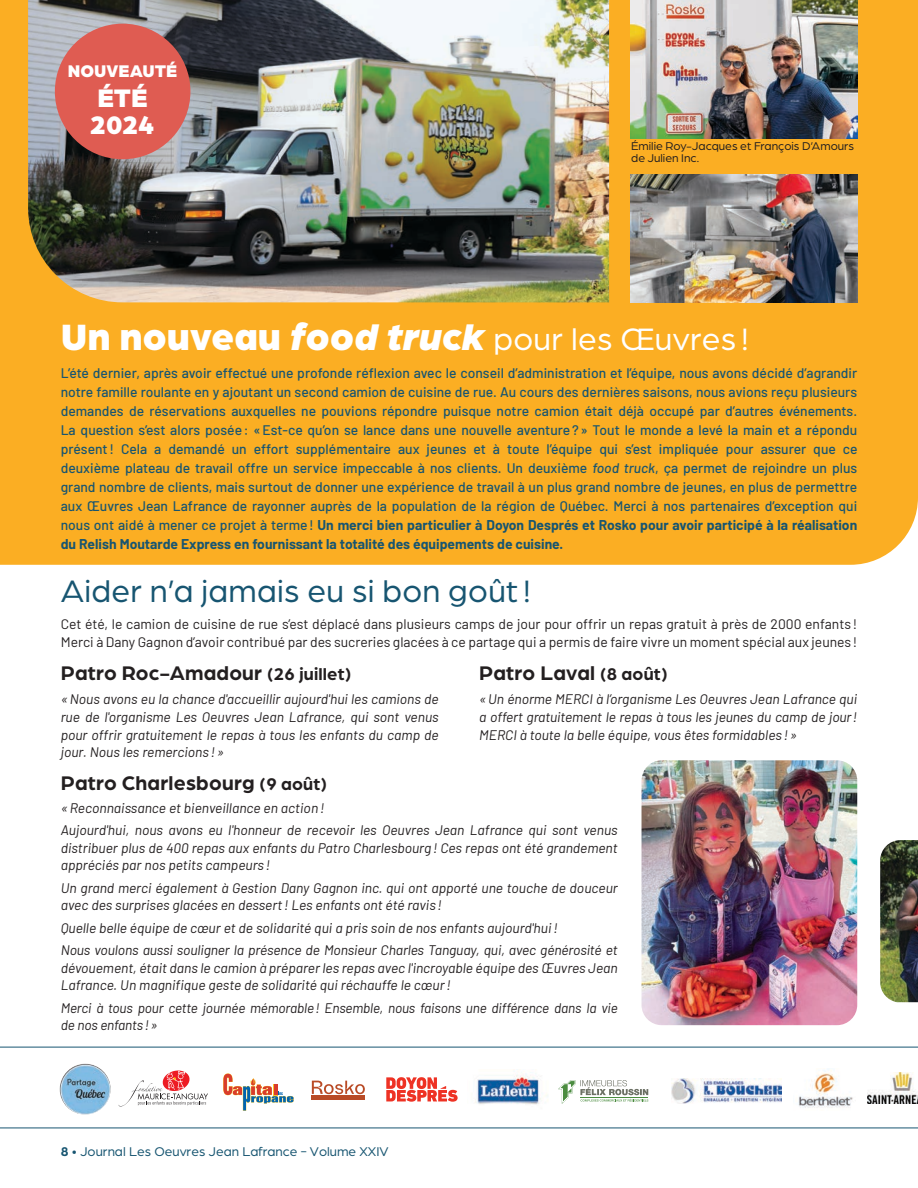
<style>
.page{position:relative;width:918px;height:1188px;background:#fff}
.page>*{position:absolute;margin:0;border:0;box-sizing:border-box;transform-origin:0 0}
.t1{font:33px "Arboria";letter-spacing:.01em;color:#fff}
.t2{font:33px "Arboria";letter-spacing:.01em;color:#175571}
.t3{font:900 27px/27px "Arboria";color:#fff}
.t4{font:700 21px "Arboria";letter-spacing:.01em;color:#231f20}
.t5{font:900 18px "Arboria";color:#fff}
.t6{font:italic 13.8px/17.7px "Barlow";color:#231f20}
.t7{font:500 13.8px/19px "Barlow";color:#175571;text-align:justify}
.t8{font:13.8px/18px "Barlow";color:#231f20}
.t9{font:13.5px "Arboria";color:#175571}
.t10{font:12px/12px "Arboria";color:#231f20}
.s1{font-weight:900;font-size:39px}
.s2{font-weight:900;font-style:italic;font-size:39px}
.s3{font-style:italic}
.s4{font-weight:700}
.s5{font-size:18px}
</style>
<div class="page">
<div style="left:0;top:0;width:918px;height:565px;background:#fbae23"></div>
<img style="left:28px;top:0;width:581px;height:302px">
<img style="left:631px;top:175px;width:226px;height:127px">
<img style="left:631px;top:0;width:226px;height:138px">
<div style="left:55px;top:24px;width:135px;height:135px;background:#df5c52;border-radius:50%"></div>
<svg style="left:0;top:1047px;width:918px;height:81px"></svg>
<img style="left:642px;top:760px;width:215px;height:265px">
<img style="left:880px;top:840px;width:38px;height:162px">
<svg style="left:557px;top:1080px;width:91px;height:24px"></svg>
<hr style="left:580px;top:1097px;width:68px;height:1px;background:#4b8c40">
<svg style="left:118px;top:1069px;width:90px;height:37px"></svg>
<img style="left:671px;top:1079px;width:110px;height:24px">
<img style="left:60px;top:1064px;width:51px;height:51px;border-radius:25px">
<img style="left:793px;top:1068px;width:62px;height:43px">
<svg style="left:386px;top:1077px;width:72px;height:25px"></svg>
<img style="left:468px;top:1069px;width:81px;height:43px">
<svg style="left:312px;top:1081px;width:53px;height:13px"></svg>
<div style="left:312px;top:1095px;width:53px;height:5px;background:#b94b26"></div>
<img style="left:868px;top:1073px;width:50px;height:31px">
<svg style="left:223px;top:1073px;width:71px;height:38px"></svg>
<h3 class="t5" style="left:68px;top:58px;width:111px">NOUVEAUTÉ</h3>
<h2 class="t3" style="left:90px;top:82px;width:66px">ÉTÉ<br>2024</h2>
<p class="t10" style="left:631px;top:140px;width:224px">Émilie Roy-Jacques et François D’Amours de Julien Inc.</p>
<h1 class="t1" style="left:61px;top:318px;width:690px"><span class="s1">Un nouveau</span> <span class="s2">food truck</span> pour les Œuvres !</h1>
<p class="t7" style="left:61px;top:363px;width:798px">L’été dernier, après avoir effectué une profonde réflexion avec le conseil d’administration et l’équipe, nous avons décidé d’agrandir notre famille roulante en y ajoutant un second camion de cuisine de rue. Au cours des dernières saisons, nous avions reçu plusieurs demandes de réservations auxquelles ne pouvions répondre puisque notre camion était déjà occupé par d’autres événements.<br>La question s’est alors posée: «Est-ce qu’on se lance dans une nouvelle aventure?» Tout le monde a levé la main et a répondu présent! Cela a demandé un effort supplémentaire aux jeunes et à toute l’équipe qui s’est impliquée pour assurer que ce deuxième plateau de travail offre un service impeccable à nos clients. Un deuxième <span class="s3">food truck</span>, ça permet de rejoindre un plus grand nombre de clients, mais surtout de donner une expérience de travail à un plus grand nombre de jeunes, en plus de permettre aux Œuvres Jean Lafrance de rayonner auprès de la population de la région de Québec. Merci à nos partenaires d’exception qui nous ont aidé à mener ce projet à terme! <span class="s4">Un merci bien particulier à Doyon Després et Rosko pour avoir participé à la réalisation du Relish Moutarde Express en fournissant la totalité des équipements de cuisine.</span></p>
<h1 class="t2" style="left:61px;top:570px;width:472px">Aider n’a jamais eu si bon goût!</h1>
<p class="t8" style="left:61px;top:614px;width:798px">Cet été, le camion de cuisine de rue s’est déplacé dans plusieurs camps de jour pour offrir un repas gratuit à près de 2000 enfants !<br>Merci à Dany Gagnon d’avoir contribué par des sucreries glacées à ce partage qui a permis de faire vivre un moment spécial aux jeunes !</p>
<h3 class="t4" style="left:61px;top:658px;width:292px">Patro Roc-Amadour <span class="s5">(26 juillet)</span></h3>
<p class="t6" style="left:61px;top:689px;width:380px;text-align:justify">«Nous avons eu la chance d'accueillir aujourd'hui les camions de rue de l'organisme Les Oeuvres Jean Lafrance, qui sont venus pour offrir gratuitement le repas à tous les enfants du camp de jour. Nous les remercions !»</p>
<h3 class="t4" style="left:479px;top:658px;width:190px">Patro Laval <span class="s5">(8 août)</span></h3>
<p class="t6" style="left:479px;top:689px;width:379px;text-align:justify">«Un énorme MERCI à l’organisme Les Oeuvres Jean Lafrance qui a offert gratuitement le repas à tous les jeunes du camp de jour!<br>MERCI à toute la belle équipe, vous êtes formidables !»</p>
<h3 class="t4" style="left:61px;top:769px;width:268px">Patro Charlesbourg <span class="s5">(9 août)</span></h3>
<p class="t6" style="left:61px;top:795px;width:559px;line-height:22.4px">«Reconnaissance et bienveillance en action!<br>Aujourd'hui, nous avons eu l'honneur de recevoir les Oeuvres Jean Lafrance qui sont venus</p>
<p class="t6" style="left:61px;top:838px;width:558px">distribuer plus de 400 repas aux enfants du Patro Charlesbourg! Ces repas ont été grandement appréciés par nos petits campeurs !</p>
<p class="t6" style="left:61px;top:878px;width:559px">Un grand merci également à Gestion Dany Gagnon inc. qui ont apporté une touche de douceur avec des surprises glacées en dessert! Les enfants ont été ravis !</p>
<p class="t6" style="left:61px;top:915px;width:559px;line-height:22.4px">Quelle belle équipe de cœur et de solidarité qui a pris soin de nos enfants aujourd'hui!<br>Nous voulons aussi souligner la présence de Monsieur Charles Tanguay, qui, avec générosité et</p>
<p class="t6" style="left:61px;top:958px;width:559px">dévouement, était dans le camion à préparer les repas avec l'incroyable équipe des Œuvres Jean<br>Lafrance. Un magnifique geste de solidarité qui réchauffe le cœur!</p>
<p class="t6" style="left:61px;top:998px;width:559px">Merci à tous pour cette journée mémorable! Ensemble, nous faisons une différence dans la vie de nos enfants!»</p>
<p class="t9" style="left:61px;top:1142px;width:329px"><span class="s4">8</span> • Journal Les Oeuvres Jean Lafrance - Volume XXIV</p>
</div>
